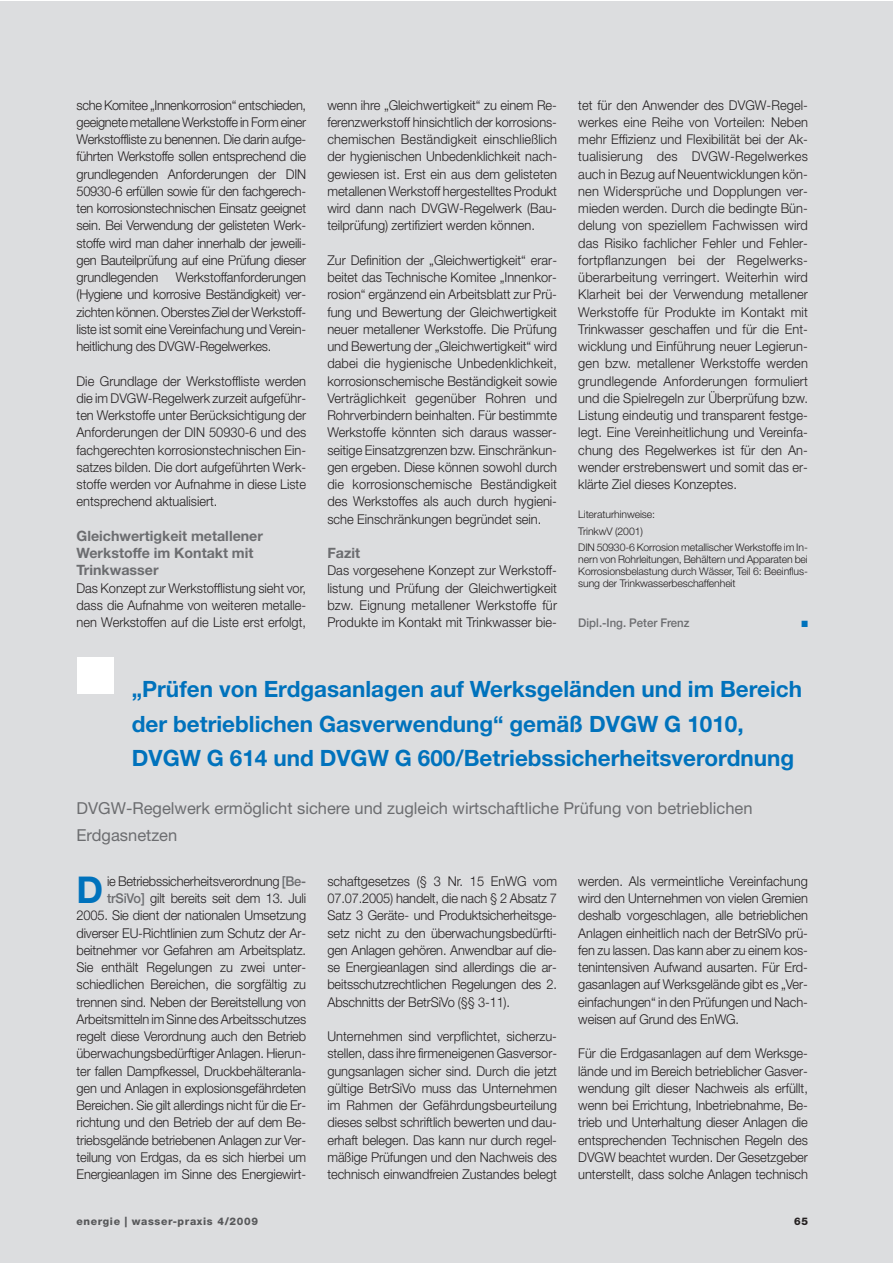
<style>
.page{position:relative;width:893px;height:1263px;background:#fff}
.page>*{position:absolute;margin:0;border:0;box-sizing:border-box;transform-origin:0 0}
.t1{font:700 36.9px "Helvetica Neue";color:#0072bc}
.t2{font:700 22.5px/34.5px "Helvetica Neue";color:#0072bc}
.t3{font:16.5px/27px "Helvetica Neue";color:#6c6d70}
.t4{font:700 14.25px/17.2px "Helvetica Neue";color:#6c6d70}
.t5{font:300 13.5px/17.2px "Helvetica Neue";letter-spacing:-.01em;color:#231f20;text-align:justify;scale:.95 1}
.t6{font:500 12px "Helvetica Neue";color:#6c6d70;scale:.95 1}
.t7{font:300 10.5px/16.2px "Helvetica Neue";letter-spacing:-.01em;color:#231f20}
.t8{font:800 10.5px "Helvetica Neue";letter-spacing:.065em;color:#57585a}
.t9{font:800 10.5px "Helvetica Neue";color:#231f20}
.t10{font:9px "Zapf Dingbats";color:#0072bc;scale:.95 1}
.s1{font-weight:500;color:#6c6d70}
</style>
<div class="page">
<div style="left:0;top:1px;width:893px;height:1262px;background:#dcdddf"></div>
<div style="left:77px;top:657px;width:37px;height:37px;background:#fff"></div>
<p class="t5" style="left:77px;top:97px;width:243px">sche Komitee „Innenkorrosion“ entschieden, geeignete metallene Werkstoffe in Form einer Werkstoffliste zu benennen. Die darin aufge&shy;führten Werkstoffe sollen entsprechend die grundlegenden Anforderungen der DIN 50930-6 erfüllen sowie für den fachgerech&shy;ten korrosionstechnischen Einsatz geeignet sein. Bei Verwendung der gelisteten Werk&shy;stoffe wird man daher innerhalb der jeweili&shy;gen Bauteilprüfung auf eine Prüfung dieser grundlegenden</p>
<p class="t5" style="left:77px;top:270px;width:243px;text-indent:99px">Werkstoffanforderungen (Hygiene und korrosive Beständigkeit) ver&shy;zichten können. Oberstes Ziel der Werkstoff&shy;liste ist somit eine Vereinfachung und Verein&shy;heitlichung des DVGW-Regelwerkes.</p>
<p class="t5" style="left:77px;top:373px;width:243px">Die Grundlage der Werkstoffliste werden die im DVGW-Regelwerk zurzeit aufgeführ&shy;ten Werkstoffe unter Berücksichtigung der Anforderungen der DIN 50930-6 und des fachgerechten korrosionstechnischen Ein&shy;satzes bilden. Die dort aufgeführten Werk&shy;stoffe werden vor Aufnahme in diese Liste entsprechend aktualisiert.</p>
<p class="t4" style="left:77px;top:528px;width:188px">Gleichwertigkeit metallener<br>Werkstoffe im Kontakt mit<br>Trinkwasser</p>
<p class="t5" style="left:77px;top:580px;width:243px">Das Konzept zur Werkstofflistung sieht vor, dass die Aufnahme von weiteren metalle&shy;nen Werkstoffen auf die Liste erst erfolgt,</p>
<p class="t5" style="left:327px;top:97px;width:243px">wenn ihre „Gleichwertigkeit“ zu einem Re&shy;ferenzwerkstoff hinsichtlich der korrosions&shy;chemischen Beständigkeit einschließlich der hygienischen Unbedenklichkeit nach&shy;gewiesen ist. Erst ein aus dem gelisteten metallenen Werkstoff hergestelltes Produkt wird dann nach DVGW-Regelwerk (Bau&shy;teilprüfung) zertifiziert werden können.</p>
<p class="t5" style="left:327px;top:253px;width:243px">Zur Definition der „Gleichwertigkeit“ erar&shy;beitet das Technische Komitee „Innenkor&shy;rosion“ ergänzend ein Arbeitsblatt zur Prü&shy;fung und Bewertung der Gleichwertigkeit neuer metallener Werkstoffe. Die Prüfung und Bewertung der „Gleichwertigkeit“ wird dabei die hygienische Unbedenklichkeit, korrosionschemische Beständigkeit sowie Verträglichkeit gegenüber Rohren und Rohrverbindern beinhalten. Für bestimmte Werkstoffe könnten sich daraus wasser&shy;seitige Einsatzgrenzen bzw. Einschränkun&shy;gen ergeben. Diese können sowohl durch die korrosionschemische Beständigkeit des Werkstoffes als auch durch hygieni&shy;sche Einschränkungen begründet sein.</p>
<p class="t4" style="left:327px;top:546px;width:34px">Fazit</p>
<p class="t5" style="left:327px;top:563px;width:243px">Das vorgesehene Konzept zur Werkstoff&shy;listung und Prüfung der Gleichwertigkeit bzw. Eignung metallener Werkstoffe für Produkte im Kontakt mit Trinkwasser bie-</p>
<p class="t5" style="left:578px;top:97px;width:243px">tet für den Anwender des DVGW-Regel&shy;werkes eine Reihe von Vorteilen: Neben mehr Effizienz und Flexibilität bei der Ak&shy;tualisierung des DVGW-Regelwerkes auch in Bezug auf Neuentwicklungen kön&shy;nen Widersprüche und Dopplungen ver&shy;mieden werden. Durch die bedingte Bün&shy;delung von speziellem Fachwissen wird das Risiko fachlicher Fehler und Fehler&shy;fortpflanzungen bei der Regelwerks&shy;überarbeitung verringert. Weiterhin wird Klarheit bei der Verwendung metallener Werkstoffe für Produkte im Kontakt mit Trinkwasser geschaffen und für die Ent&shy;wicklung und Einführung neuer Legierun&shy;gen bzw. metallener Werkstoffe werden grundlegende Anforderungen formuliert und die Spielregeln zur Überprüfung bzw.<br>Listung eindeutig und transparent festge&shy;legt. Eine Vereinheitlichung und Vereinfa&shy;chung des Regelwerkes ist für den An&shy;wender erstrebenswert und somit das er&shy;klärte Ziel dieses Konzeptes.</p>
<p class="t7" style="left:578px;top:507px;width:231px">Literaturhinweise:<br>TrinkwV (2001)<br>DIN 50930-6 Korrosion metallischer Werkstoffe im In-</p>
<p class="t7" style="left:578px;top:554px;width:231px;line-height:12px;text-align:justify">nern von Rohrleitungen, Behältern und Apparaten bei Korrosionsbelastung durch Wässer, Teil 6: Beeinflus&shy;sung der Trinkwasserbeschaffenheit</p>
<p class="t6" style="left:578px;top:619px;width:119px">Dipl.-Ing. Peter Frenz</p>
<p class="t10" style="left:801px;top:620px;width:8px">■</p>
<p class="t2" style="left:132px;top:674px;width:672px">„Prüfen von Erdgasanlagen auf Werksgeländen und im Bereich der betrieblichen Gasverwendung“ gemäß DVGW G 1010,<br>DVGW G 614 und DVGW G 600/Betriebssicherheitsverordnung</p>
<p class="t3" style="left:77px;top:796px;width:678px">DVGW-Regelwerk ermöglicht sichere und zugleich wirtschaftliche Prüfung von betrieblichen<br>Erdgasnetzen</p>
<p class="t5" style="left:77px;top:874px;width:243px;text-align:right">ie Betriebssicherheitsverordnung <span class="s1">[Be&shy;trSiVo]</span> gilt bereits seit dem 13. Juli 2005. Sie dient der nationalen Umsetzung diverser EU-Richtlinien zum Schutz der Ar&shy;beitnehmer vor Gefahren am Arbeitsplatz.<br>Sie enthält Regelungen zu zwei unter&shy;schiedlichen Bereichen, die sorgfältig zu trennen sind. Neben der Bereitstellung von Arbeitsmitteln im Sinne des Arbeitsschutzes regelt diese Verordnung auch den Betrieb überwachungsbedürftiger Anlagen. Hierun&shy;ter fallen Dampfkessel, Druckbehälteranla&shy;gen und Anlagen in explosionsgefährdeten Bereichen. Sie gilt allerdings nicht für die Er&shy;richtung und den Betrieb der auf dem Be&shy;triebsgelände betriebenen Anlagen zur Ver&shy;teilung von Erdgas, da es sich hierbei um Energieanlagen im Sinne des Energiewirt-</p>
<p class="t1" style="left:77px;top:877px;width:28px">D</p>
<p class="t5" style="left:327px;top:874px;width:243px">schaftgesetzes (§ 3 Nr. 15 EnWG vom 07.07.2005) handelt, die nach § 2 Absatz 7<br>Satz 3 Geräte- und Produktsicherheitsge&shy;setz nicht zu den überwachungsbedürfti&shy;gen Anlagen gehören. Anwendbar auf die&shy;se Energieanlagen sind allerdings die ar&shy;beitsschutzrechtlichen Regelungen des 2.<br>Abschnitts der BetrSiVo (§§ 3-11).</p>
<p class="t5" style="left:327px;top:1029px;width:243px">Unternehmen sind verpflichtet, sicherzu&shy;stellen, dass ihre firmeneigenen Gasversor&shy;gungsanlagen sicher sind. Durch die jetzt gültige BetrSiVo muss das Unternehmen im Rahmen der Gefährdungsbeurteilung dieses selbst schriftlich bewerten und dau&shy;erhaft belegen. Das kann nur durch regel&shy;mäßige Prüfungen und den Nachweis des technisch einwandfreien Zustandes belegt</p>
<p class="t5" style="left:578px;top:874px;width:243px">werden. Als vermeintliche Vereinfachung wird den Unternehmen von vielen Gremien deshalb vorgeschlagen, alle betrieblichen Anlagen einheitlich nach der BetrSiVo prü&shy;fen zu lassen. Das kann aber zu einem kos&shy;tenintensiven Aufwand ausarten. Für Erd&shy;gasanlagen auf Werksgelände gibt es „Ver&shy;einfachungen“ in den Prüfungen und Nach&shy;weisen auf Grund des EnWG.</p>
<p class="t5" style="left:578px;top:1046px;width:243px">Für die Erdgasanlagen auf dem Werksge&shy;lände und im Bereich betrieblicher Gasver&shy;wendung gilt dieser Nachweis als erfüllt, wenn bei Errichtung, Inbetriebnahme, Be&shy;trieb und Unterhaltung dieser Anlagen die entsprechenden Technischen Regeln des DVGW beachtet wurden. Der Gesetzgeber unterstellt, dass solche Anlagen technisch</p>
<p class="t8" style="left:77px;top:1217px;width:183px">energie | wasser-praxis 4/2009</p>
<p class="t9" style="left:794px;top:1217px;width:15px">65</p>
</div>
